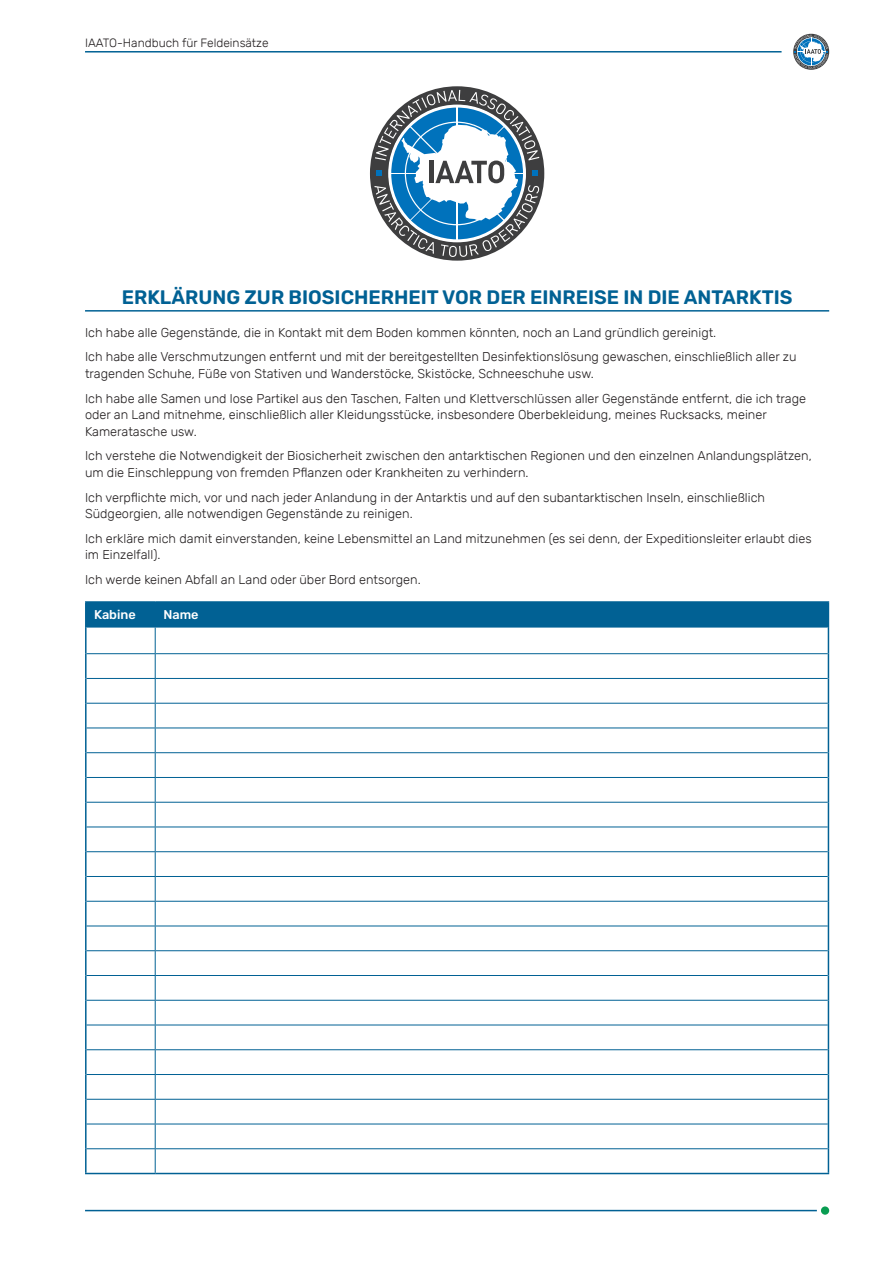
<style>
.page{position:relative;width:893px;height:1263px;background:#fff}
.page>*{position:absolute;margin:0;border:0;box-sizing:border-box;transform-origin:0 0}
.t1{font:600 19.5px "Rubik";color:#016194}
.t2{font:300 12.75px/16.5px "Rubik";color:#231f20}
.t3{font:500 12.75px "Rubik";color:#fff}
.t4{font:300 12px "Rubik";color:#231f20}
</style>
<div class="page">
<hr style="left:85px;top:51px;width:697px;height:2px;background:#016194">
<svg style="left:793px;top:34px;width:36px;height:36px"></svg>
<svg style="left:794px;top:35px;width:34px;height:34px"></svg>
<hr style="left:85px;top:1210px;width:732px;height:1px;background:#016194">
<div style="left:821px;top:1206px;width:8px;height:9px;background:#099d52;border-radius:50%"></div>
<hr style="left:85px;top:310px;width:744px;height:2px;background:#016194">
<hr style="left:85px;top:601px;width:70px;height:2px;background:#016194">
<hr style="left:85px;top:603px;width:2px;height:24px;background:#016194">
<hr style="left:155px;top:601px;width:674px;height:2px;background:#016194">
<hr style="left:85px;top:627px;width:2px;height:27px;background:#016194">
<hr style="left:85px;top:654px;width:2px;height:24px;background:#016194">
<hr style="left:85px;top:678px;width:2px;height:25px;background:#016194">
<hr style="left:85px;top:703px;width:2px;height:25px;background:#016194">
<hr style="left:85px;top:728px;width:2px;height:25px;background:#016194">
<hr style="left:85px;top:753px;width:2px;height:24px;background:#016194">
<hr style="left:85px;top:777px;width:2px;height:25px;background:#016194">
<hr style="left:85px;top:802px;width:2px;height:25px;background:#016194">
<hr style="left:85px;top:827px;width:2px;height:25px;background:#016194">
<hr style="left:85px;top:852px;width:2px;height:24px;background:#016194">
<hr style="left:85px;top:876px;width:2px;height:25px;background:#016194">
<hr style="left:85px;top:901px;width:2px;height:25px;background:#016194">
<hr style="left:85px;top:926px;width:2px;height:25px;background:#016194">
<hr style="left:85px;top:951px;width:2px;height:24px;background:#016194">
<hr style="left:85px;top:975px;width:2px;height:25px;background:#016194">
<hr style="left:85px;top:1000px;width:2px;height:25px;background:#016194">
<hr style="left:85px;top:1025px;width:2px;height:25px;background:#016194">
<hr style="left:85px;top:1050px;width:2px;height:24px;background:#016194">
<hr style="left:85px;top:1074px;width:2px;height:25px;background:#016194">
<hr style="left:85px;top:1099px;width:2px;height:25px;background:#016194">
<hr style="left:85px;top:1124px;width:2px;height:25px;background:#016194">
<hr style="left:85px;top:1149px;width:2px;height:24px;background:#016194">
<hr style="left:85px;top:1173px;width:70px;height:1px;background:#016194">
<hr style="left:155px;top:1173px;width:674px;height:1px;background:#016194">
<svg style="left:86px;top:602px;width:743px;height:571px"></svg>
<div style="left:370px;top:86px;width:174px;height:175px;background:#3e3e3f;border-radius:50%"></div>
<svg style="left:374px;top:90px;width:165px;height:167px"></svg>
<p class="t4" style="left:85px;top:37px;width:185px">IAATO-Handbuch für Feldeinsätze</p>
<h1 class="t1" style="left:122px;top:286px;width:672px">ERKLÄRUNG ZUR BIOSICHERHEIT VOR DER EINREISE IN DIE ANTARKTIS</h1>
<p class="t2" style="left:85px;top:320px;width:713px;line-height:24.8px">Ich habe alle Gegenstände, die in Kontakt mit dem Boden kommen könnten, noch an Land gründlich gereinigt.<br>Ich habe alle Verschmutzungen entfernt und mit der bereitgestellten Desinfektionslösung gewaschen, einschließlich aller zu</p>
<p class="t2" style="left:85px;top:361px;width:723px;line-height:24.8px">tragenden Schuhe, Füße von Stativen und Wanderstöcke, Skistöcke, Schneeschuhe usw.<br>Ich habe alle Samen und lose Partikel aus den Taschen, Falten und Klettverschlüssen aller Gegenstände entfernt, die ich trage</p>
<p class="t2" style="left:85px;top:407px;width:683px">oder an Land mitnehme, einschließlich aller Kleidungsstücke, insbesondere Oberbekleidung, meines Rucksacks, meiner<br>Kameratasche usw.</p>
<p class="t2" style="left:85px;top:448px;width:728px">Ich verstehe die Notwendigkeit der Biosicherheit zwischen den antarktischen Regionen und den einzelnen Anlandungsplätzen, um die Einschleppung von fremden Pflanzen oder Krankheiten zu verhindern.</p>
<p class="t2" style="left:85px;top:489px;width:681px">Ich verpflichte mich, vor und nach jeder Anlandung in der Antarktis und auf den subantarktischen Inseln, einschließlich<br>Südgeorgien, alle notwendigen Gegenstände zu reinigen.</p>
<p class="t2" style="left:85px;top:531px;width:728px">Ich erkläre mich damit einverstanden, keine Lebensmittel an Land mitzunehmen (es sei denn, der Expeditionsleiter erlaubt dies im Einzelfall).</p>
<p class="t2" style="left:85px;top:572px;width:337px">Ich werde keinen Abfall an Land oder über Bord entsorgen.</p>
<p class="t3" style="left:94px;top:607px;width:43px">Kabine</p>
<p class="t3" style="left:163px;top:607px;width:37px">Name</p>
</div>
